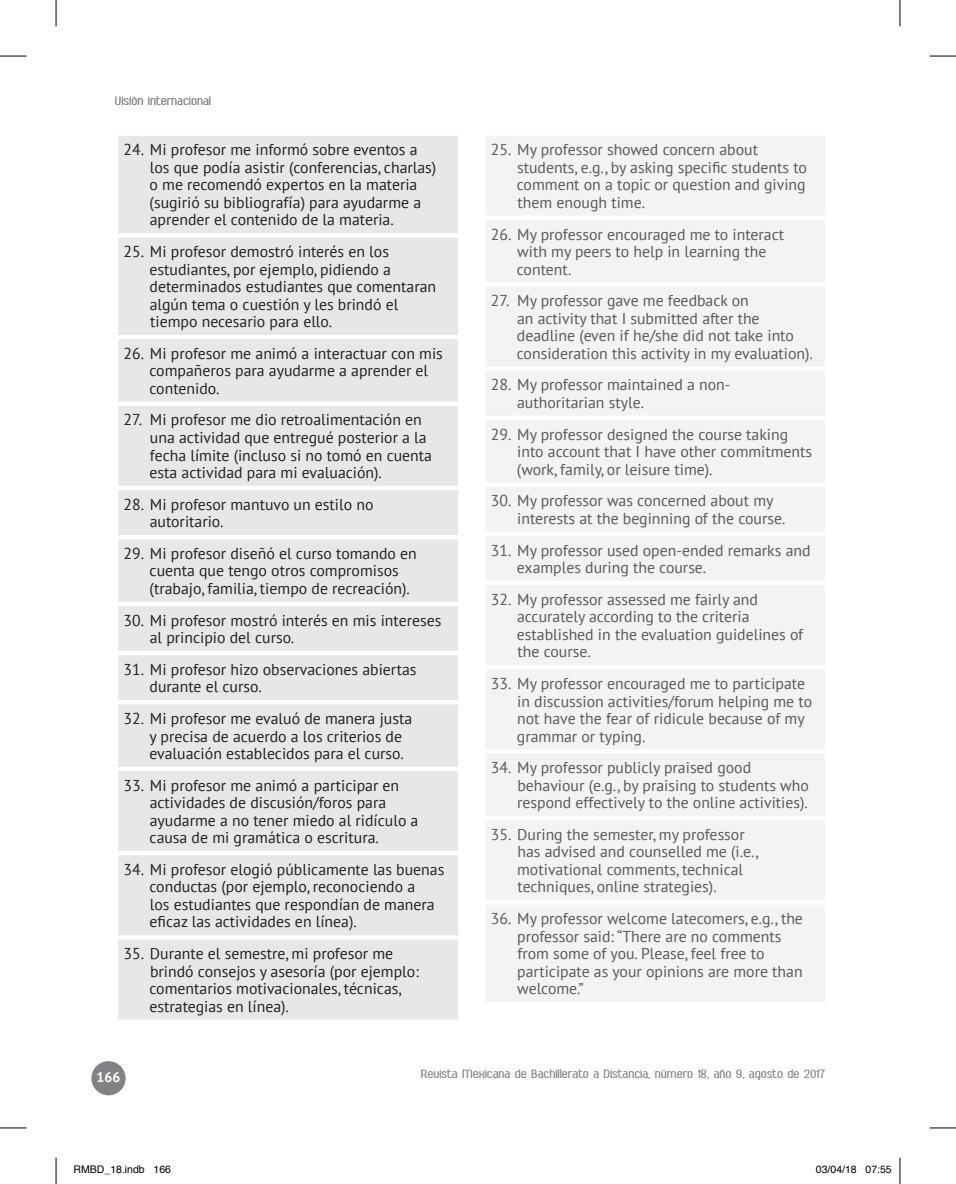
<style>
.page{position:relative;width:956px;height:1184px;background:#fff}
.page>*{position:absolute;margin:0;border:0;box-sizing:border-box;transform-origin:0 0}
.t1{font:15.75px/17.5px "PT Sans";color:#231f20}
.t2{font:15.75px/17.5px "PT Sans";color:#57585a}
.t3{font:700 14px "Ambrosia";color:#808285}
.t4{font:700 14px "Ambrosia";color:#76787b}
.t5{font:700 14px "PT Sans";color:#fff}
.t6{font:10.5px "Helvetica";color:#000}
</style>
<div class="page">
<div style="left:91px;top:1060px;width:35px;height:34px;background:#808285;border-radius:50%"></div>
<div style="left:118px;top:136px;width:340px;height:883px;background:#e6e7e9"></div>
<hr style="left:118px;top:233px;width:340px;height:4px;background:#fff">
<hr style="left:118px;top:335px;width:340px;height:4px;background:#fff">
<div style="left:118px;top:401px;width:340px;height:5px;background:#fff"></div>
<div style="left:118px;top:485px;width:340px;height:5px;background:#fff"></div>
<hr style="left:118px;top:535px;width:340px;height:4px;background:#fff">
<div style="left:118px;top:601px;width:340px;height:5px;background:#fff"></div>
<div style="left:118px;top:650px;width:340px;height:5px;background:#fff"></div>
<hr style="left:118px;top:700px;width:340px;height:4px;background:#fff">
<div style="left:118px;top:766px;width:340px;height:5px;background:#fff"></div>
<div style="left:118px;top:850px;width:340px;height:5px;background:#fff"></div>
<div style="left:118px;top:934px;width:340px;height:5px;background:#fff"></div>
<div style="left:486px;top:136px;width:339px;height:865px;background:#f2f3f4"></div>
<div style="left:485px;top:215px;width:340px;height:5px;background:#fff"></div>
<hr style="left:485px;top:282px;width:340px;height:4px;background:#fff">
<div style="left:485px;top:366px;width:340px;height:5px;background:#fff"></div>
<div style="left:485px;top:415px;width:340px;height:5px;background:#fff"></div>
<hr style="left:485px;top:482px;width:340px;height:4px;background:#fff">
<div style="left:485px;top:531px;width:340px;height:5px;background:#fff"></div>
<div style="left:485px;top:580px;width:340px;height:5px;background:#fff"></div>
<hr style="left:485px;top:665px;width:340px;height:4px;background:#fff">
<hr style="left:485px;top:749px;width:340px;height:4px;background:#fff">
<div style="left:485px;top:815px;width:340px;height:5px;background:#fff"></div>
<div style="left:485px;top:899px;width:340px;height:5px;background:#fff"></div>
<svg style="left:486px;top:1001px;width:339px;height:1px"></svg>
<svg style="left:0;top:56px;width:26px;height:1px"></svg>
<svg style="left:929px;top:56px;width:26px;height:1px"></svg>
<svg style="left:0;top:1127px;width:26px;height:1px"></svg>
<svg style="left:929px;top:1127px;width:26px;height:1px"></svg>
<svg style="left:56px;top:0;width:1px;height:26px"></svg>
<svg style="left:56px;top:1157px;width:1px;height:26px"></svg>
<svg style="left:899px;top:0;width:1px;height:26px"></svg>
<svg style="left:899px;top:1157px;width:1px;height:26px"></svg>
<p class="t4" style="left:116px;top:95px;width:98px">Visión internacional</p>
<p class="t1" style="left:149px;top:141px;width:288px;text-indent:-26px">24. Mi profesor me informó sobre eventos a los que podía asistir (conferencias, charlas) o me recomendó expertos en la materia (sugirió su bibliografía) para ayudarme a aprender el contenido de la materia.</p>
<p class="t1" style="left:149px;top:242px;width:288px;text-indent:-26px">25. Mi profesor demostró interés en los estudiantes, por ejemplo, pidiendo a determinados estudiantes que comentaran algún tema o cuestión y les brindó el tiempo necesario para ello.</p>
<p class="t1" style="left:149px;top:344px;width:295px;text-indent:-26px">26. Mi profesor me animó a interactuar con mis compañeros para ayudarme a aprender el contenido.</p>
<p class="t1" style="left:149px;top:411px;width:284px;text-indent:-26px">27. Mi profesor me dio retroalimentación en una actividad que entregué posterior a la fecha límite (incluso si no tomó en cuenta esta actividad para mi evaluación).</p>
<p class="t1" style="left:150px;top:495px;width:225px;text-indent:-26px">28. Mi profesor mantuvo un estilo no autoritario.</p>
<p class="t1" style="left:149px;top:544px;width:269px;text-indent:-26px">29. Mi profesor diseñó el curso tomando en cuenta que tengo otros compromisos (trabajo, familia, tiempo de recreación).</p>
<p class="t1" style="left:150px;top:610px;width:293px;text-indent:-26px">30. Mi profesor mostró interés en mis intereses al principio del curso.</p>
<p class="t1" style="left:149px;top:660px;width:268px;text-indent:-26px">31. Mi profesor hizo observaciones abiertas durante el curso.</p>
<p class="t1" style="left:149px;top:709px;width:264px;text-indent:-26px">32. Mi profesor me evaluó de manera justa y precisa de acuerdo a los criterios de evaluación establecidos para el curso.</p>
<p class="t1" style="left:149px;top:775px;width:270px;text-indent:-26px">33. Mi profesor me animó a participar en actividades de discusión/foros para ayudarme a no tener miedo al ridículo a causa de mi gramática o escritura.</p>
<p class="t1" style="left:149px;top:860px;width:296px;text-indent:-26px">34. Mi profesor elogió públicamente las buenas conductas (por ejemplo, reconociendo a<br>los estudiantes que respondían de manera eficaz las actividades en línea).</p>
<p class="t1" style="left:149px;top:944px;width:271px;text-indent:-26px">35. Durante el semestre, mi profesor me brindó consejos y asesoría (por ejemplo: comentarios motivacionales, técnicas, estrategias en línea).</p>
<p class="t2" style="left:517px;top:141px;width:291px;text-indent:-26px">25. My professor showed concern about students, e.g., by asking specific students to comment on a topic or question and giving them enough time.</p>
<p class="t2" style="left:517px;top:225px;width:269px;text-indent:-26px">26. My professor encouraged me to interact with my peers to help in learning the content.</p>
<p class="t2" style="left:517px;top:291px;width:297px;text-indent:-26px">27. My professor gave me feedback on<br>an activity that I submitted after the deadline (even if he/she did not take into consideration this activity in my evaluation).</p>
<p class="t2" style="left:517px;top:376px;width:215px;text-indent:-26px">28. My professor maintained a non&shy;authoritarian style.</p>
<p class="t2" style="left:517px;top:425px;width:297px;text-indent:-26px">29. My professor designed the course taking into account that I have other commitments (work, family, or leisure time).</p>
<p class="t2" style="left:517px;top:491px;width:270px;text-indent:-26px">30. My professor was concerned about my interests at the beginning of the course.</p>
<p class="t2" style="left:517px;top:540px;width:295px;text-indent:-26px">31. My professor used open-ended remarks and examples during the course.</p>
<p class="t2" style="left:517px;top:590px;width:288px;text-indent:-26px">32. My professor assessed me fairly and accurately according to the criteria established in the evaluation guidelines of the course.</p>
<p class="t2" style="left:517px;top:674px;width:297px;text-indent:-26px">33. My professor encouraged me to participate in discussion activities/forum helping me to not have the fear of ridicule because of my grammar or typing.</p>
<p class="t2" style="left:517px;top:758px;width:293px;text-indent:-26px">34. My professor publicly praised good behaviour (e.g., by praising to students who respond effectively to the online activities).</p>
<p class="t2" style="left:517px;top:825px;width:243px;text-indent:-26px">35. During the semester, my professor has advised and counselled me (i.e., motivational comments, technical techniques, online strategies).</p>
<p class="t2" style="left:517px;top:909px;width:287px;text-indent:-26px">36. My professor welcome latecomers, e.g., the professor said: “There are no comments from some of you. Please, feel free to participate as your opinions are more than welcome.”</p>
<p class="t5" style="left:96px;top:1067px;width:25px">166</p>
<p class="t3" style="left:421px;top:1067px;width:405px">Revista Mexicana de Bachillerato a Distancia, número 18, año 9, agosto de 2017</p>
<p class="t6" style="left:74px;top:1161px;width:99px">RMBD_18.indb 166</p>
<p class="t6" style="left:815px;top:1161px;width:77px">03/04/18 07:55</p>
</div>
